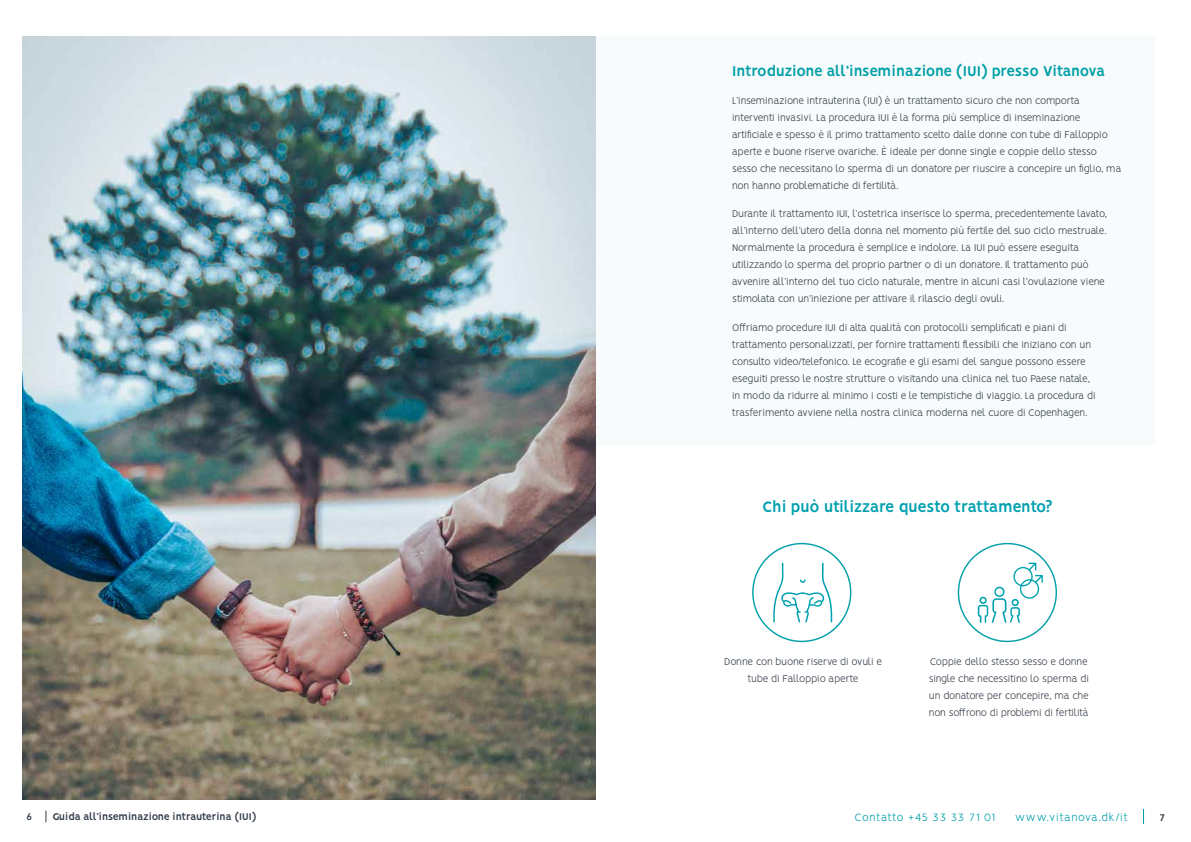
<style>
.page{position:relative;width:1191px;height:842px;background:#fff}
.page>*{position:absolute;margin:0;border:0;box-sizing:border-box;transform-origin:0 0}
.t1{font:700 17px "Vision";letter-spacing:-.03em;color:#00a0af}
.t2{font:700 16px "Vision";letter-spacing:-.03em;color:#009fa8}
.t3{font:300 12px "Vision";letter-spacing:.05em;color:#009fa9}
.t4{font:300 12px "Vision";letter-spacing:.07em;color:#009fa9}
.t5{font:300 11px/17px "Vision";letter-spacing:-.03em;color:#333d49}
.t6{font:700 11px "Vision";color:#333d49}
</style>
<div class="page">
<svg style="left:1143px;top:809px;width:1px;height:15px"></svg>
<div style="left:595px;top:36px;width:560px;height:408px;background:#f7fbfb"></div>
<img style="left:23px;top:36px;width:572px;height:764px">
<svg style="left:752px;top:543px;width:99px;height:99px"></svg>
<svg style="left:957px;top:543px;width:100px;height:99px"></svg>
<h2 class="t2" style="left:732px;top:61px;width:375px">Introduzione all’inseminazione (IUI) presso Vitanova</h2>
<p class="t5" style="left:732px;top:93px;width:391px">L’inseminazione intrauterina (IUI) è un trattamento sicuro che non comporta interventi invasivi. La procedura IUI è la forma più semplice di inseminazione artificiale e spesso è il primo trattamento scelto dalle donne con tube di Falloppio aperte e buone riserve ovariche. È ideale per donne single e coppie dello stesso sesso che necessitano lo sperma di un donatore per riuscire a concepire un figlio, ma non hanno problematiche di fertilità.</p>
<p class="t5" style="left:732px;top:206px;width:377px">Durante il trattamento IUI, l’ostetrica inserisce lo sperma, precedentemente lavato, all’interno dell’utero della donna nel momento più fertile del suo ciclo mestruale.<br>Normalmente la procedura è semplice e indolore. La IUI può essere eseguita utilizzando lo sperma del proprio partner o di un donatore. Il trattamento può avvenire all’interno del tuo ciclo naturale, mentre in alcuni casi l’ovulazione viene stimolata con un’iniezione per attivare il rilascio degli ovuli.</p>
<p class="t5" style="left:732px;top:320px;width:365px">Offriamo procedure IUI di alta qualità con protocolli semplificati e piani di trattamento personalizzati, per fornire trattamenti flessibili che iniziano con un consulto video/telefonico. Le ecografie e gli esami del sangue possono essere eseguiti presso le nostre strutture o visitando una clinica nel tuo Paese natale, in modo da ridurre al minimo i costi e le tempistiche di viaggio. La procedura di trasferimento avviene nella nostra clinica moderna nel cuore di Copenhagen.</p>
<h1 class="t1" style="left:762px;top:497px;width:292px">Chi può utilizzare questo trattamento?</h1>
<p class="t5" style="left:724px;top:654px;width:159px;text-align:center">Donne con buone riserve di ovuli e tube di Falloppio aperte</p>
<p class="t5" style="left:928px;top:654px;width:162px;text-align:justify">Coppie dello stesso sesso e donne single che necessitino lo sperma di un donatore per concepire, ma che non soffrono di problemi di fertilità</p>
<p class="t6" style="left:26px;top:810px;width:7px">6</p>
<p class="t6" style="left:52px;top:810px;width:205px">Guida all’inseminazione intrauterina (IUI)</p>
<p class="t3" style="left:854px;top:810px;width:142px">Contatto +45 33 33 71 01</p>
<p class="t4" style="left:1015px;top:810px;width:114px">www.vitanova.dk/it</p>
<p class="t6" style="left:1160px;top:811px;width:7px">7</p>
</div>
